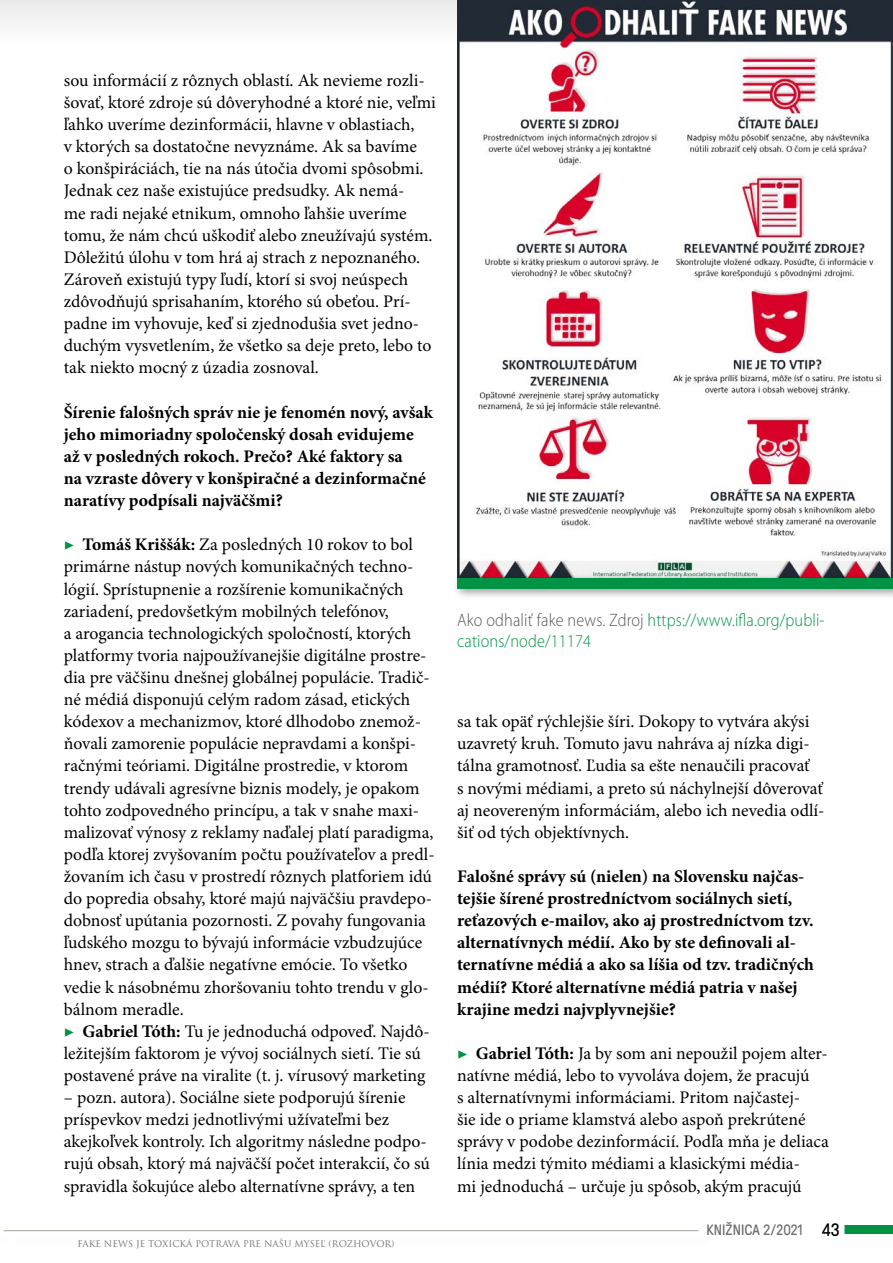
<style>
.page{position:relative;width:893px;height:1263px;background:#fff}
.page>*{position:absolute;margin:0;border:0;box-sizing:border-box;transform-origin:0 0}
.t1{font:300 18px/21.6px "Myriad Pro";letter-spacing:.01em;color:#009345;scale:.9 1}
.t2{font:17.7px/22px "Minion Pro";color:#000}
.t3{font:700 17.7px/22px "Minion Pro";color:#000}
.t4{font:15px "GT Pressura";color:#706f6f}
.t5{font:9px "Trajan Pro";color:#706f6f}
.s1{color:#009345}
.s2{font-weight:700}
.s3{color:#575756}
.s4{font-size:18px;color:#000}
</style>
<div class="page">
<hr style="left:0;top:0;width:2px;height:44px;background:#e3e3e3">
<div style="left:844px;top:1225px;width:49px;height:9px;background:#009345"></div>
<div style="left:2px;top:0;width:891px;height:44px;background:#f4f4f4"></div>
<hr style="left:4px;top:1230px;width:695px;height:1px;background:#a5a29a">
<img style="left:457px;top:0;width:436px;height:573px">
<div style="left:452px;top:573px;width:441px;height:27px;background:#000;opacity:.4"></div>
<div style="left:457px;top:578px;width:436px;height:11px;background:#009345"></div>
<p class="t2" style="left:64px;top:70px;width:374px">sou informácií z rôznych oblastí. Ak nevieme rozli&shy;šovať, ktoré zdroje sú dôveryhodné a ktoré nie, veľmi ľahko uveríme dezinformácii, hlavne v oblastiach,<br>v ktorých sa dostatočne nevyznáme. Ak sa bavíme<br>o konšpiráciách, tie na nás útočia dvomi spôsobmi.<br>Jednak cez naše existujúce predsudky. Ak nemá-<br>me radi nejaké etnikum, omnoho ľahšie uveríme tomu, že nám chcú uškodiť alebo zneužívajú systém.<br>Dôležitú úlohu v tom hrá aj strach z nepoznaného.<br>Zároveň existujú typy ľudí, ktorí si svoj neúspech zdôvodňujú sprisahaním, ktorého sú obeťou. Prí&shy;padne im vyhovuje, keď si zjednodušia svet jedno&shy;duchým vysvetlením, že všetko sa deje preto, lebo to tak niekto mocný z úzadia zosnoval.</p>
<p class="t3" style="left:64px;top:402px;width:371px">Šírenie falošných správ nie je fenomén nový, avšak jeho mimoriadny spoločenský dosah evidujeme až v posledných rokoch. Prečo? Aké faktory sa<br>na vzraste dôvery v konšpiračné a dezinformačné naratívy podpísali najväčšmi?</p>
<p class="t2" style="left:64px;top:534px;width:372px"><span class="s1">▶</span> <span class="s2">Tomáš Kriššák:</span> Za posledných 10 rokov to bol primárne nástup nových komunikačných techno&shy;lógií. Sprístupnenie a rozšírenie komunikačných zariadení, predovšetkým mobilných telefónov,<br>a arogancia technologických spoločností, ktorých platformy tvoria najpoužívanejšie digitálne prostre&shy;dia pre väčšinu dnešnej globálnej populácie. Tradič&shy;né médiá disponujú celým radom zásad, etických kódexov a mechanizmov, ktoré dlhodobo znemož&shy;ňovali zamorenie populácie nepravdami a konšpi&shy;račnými teóriami. Digitálne prostredie, v ktorom trendy udávali agresívne biznis modely, je opakom tohto zodpovedného princípu, a tak v snahe maxi&shy;malizovať výnosy z reklamy naďalej platí paradigma, podľa ktorej zvyšovaním počtu používateľov a predl&shy;žovaním ich času v prostredí rôznych platforiem idú do popredia obsahy, ktoré majú najväčšiu pravdepo&shy;dobnosť upútania pozornosti. Z povahy fungovania ľudského mozgu to bývajú informácie vzbudzujúce hnev, strach a ďalšie negatívne emócie. To všetko vedie k násobnému zhoršovaniu tohto trendu v glo&shy;bálnom meradle.<br><span class="s1">▶</span> <span class="s2">Gabriel Tóth:</span> Tu je jednoduchá odpoveď. Najdô&shy;ležitejším faktorom je vývoj sociálnych sietí. Tie sú postavené práve na viralite (t. j. vírusový marketing</p>
<p class="t2" style="left:64px;top:1087px;width:368px">– pozn. autora). Sociálne siete podporujú šírenie príspevkov medzi jednotlivými užívateľmi bez akejkoľvek kontroly. Ich algoritmy následne podpo&shy;rujú obsah, ktorý má najväčší počet interakcií, čo sú spravidla šokujúce alebo alternatívne správy, a ten</p>
<p class="t5" style="left:77px;top:1238px;width:318px">FAKE NEWS JE TOXICKÁ POTRAVA PRE NAŠU MYSEĽ (ROZHOVOR)</p>
<p class="t1" style="left:457px;top:609px;width:410px"><span class="s3">Ako odhaliť fake news. Zdroj</span> https://www.ifla.org/publi&shy;cations/node/11174</p>
<p class="t2" style="left:457px;top:711px;width:369px">sa tak opäť rýchlejšie šíri. Dokopy to vytvára akýsi uzavretý kruh. Tomuto javu nahráva aj nízka digi&shy;tálna gramotnosť. Ľudia sa ešte nenaučili pracovať<br>s novými médiami, a preto sú náchylnejší dôverovať aj neovereným informáciám, alebo ich nevedia odlí&shy;šiť od tých objektívnych.</p>
<p class="t3" style="left:457px;top:866px;width:358px">Falošné správy sú (nielen) na Slovensku najčas&shy;tejšie šírené prostredníctvom sociálnych sietí, reťazových e-mailov, ako aj prostredníctvom tzv. alternatívnych médií. Ako by ste definovali al&shy;ternatívne médiá a ako sa líšia od tzv. tradičných médií? Ktoré alternatívne médiá patria v našej krajine medzi najvplyvnejšie?</p>
<p class="t2" style="left:457px;top:1043px;width:373px"><span class="s1">▶</span> <span class="s2">Gabriel Tóth:</span> Ja by som ani nepoužil pojem alter&shy;natívne médiá, lebo to vyvoláva dojem, že pracujú<br>s alternatívnymi informáciami. Pritom najčastej-<br>šie ide o priame klamstvá alebo aspoň prekrútené správy v podobe dezinformácií. Podľa mňa je deliaca línia medzi týmito médiami a klasickými média-<br>mi jednoduchá – určuje ju spôsob, akým pracujú</p>
<p class="t4" style="left:706px;top:1218px;width:135px">KNIŽNICA 2/2021 <span class="s4">43</span></p>
</div>
